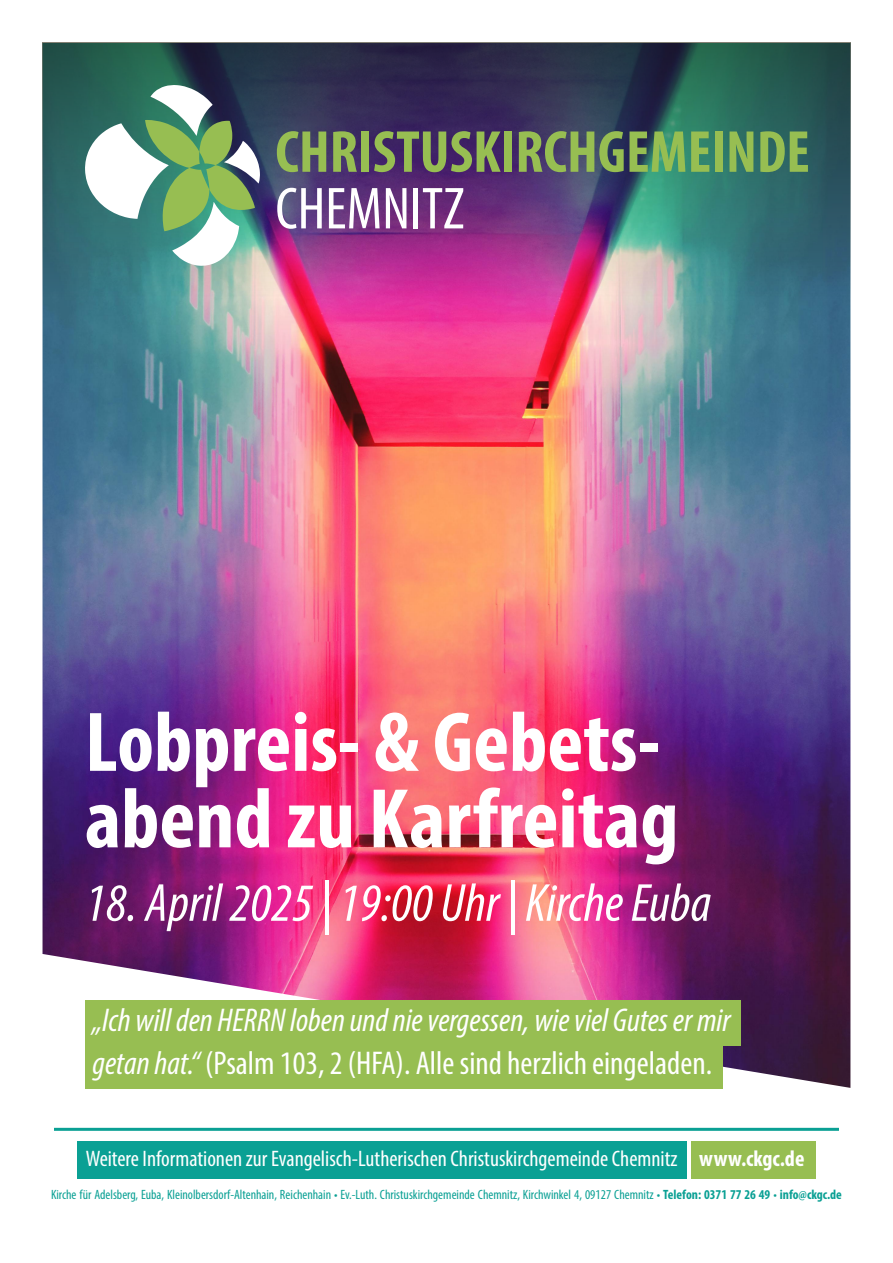
<style>
.page{position:relative;width:893px;height:1263px;background:#fff}
.page>*{position:absolute;margin:0;border:0;box-sizing:border-box;transform-origin:0 0}
.t1{font:700 condensed 85.5px/76.5px "Myriad Pro";color:#fff}
.t2{font:italic condensed 54px "Myriad Pro";color:#fff}
.t3{font:italic condensed 33px/42.2px "Myriad Pro";color:#fff}
.t4{font:condensed 22.5px "Myriad Pro";color:#fff}
.t5{font:condensed 13.5px "Myriad Pro";color:#0aa094}
.s1{font-style:normal}
.s2{font-weight:700}
</style>
<div class="page">
<img style="left:43px;top:298px;width:807px;height:790px">
<div style="left:43px;top:43px;width:807px;height:255px;background:#fff;opacity:.6"></div>
<div style="left:77px;top:1141px;width:610px;height:38px;background:#0aa094"></div>
<div style="left:691px;top:1141px;width:125px;height:38px;background:#97be52"></div>
<hr style="left:54px;top:1128px;width:785px;height:3px;background:#0aa094">
<svg style="left:277px;top:131px;width:49px;height:41px"></svg>
<svg style="left:333px;top:131px;width:24px;height:41px"></svg>
<div style="left:361px;top:131px;width:8px;height:41px;background:#97be52"></div>
<svg style="left:374px;top:131px;width:127px;height:41px"></svg>
<div style="left:504px;top:131px;width:8px;height:41px;background:#97be52"></div>
<svg style="left:519px;top:131px;width:166px;height:41px"></svg>
<svg style="left:691px;top:131px;width:18px;height:41px"></svg>
<div style="left:715px;top:131px;width:7px;height:41px;background:#97be52"></div>
<svg style="left:729px;top:131px;width:24px;height:41px"></svg>
<svg style="left:760px;top:131px;width:48px;height:41px"></svg>
<svg style="left:277px;top:188px;width:45px;height:41px"></svg>
<svg style="left:329px;top:188px;width:51px;height:40px"></svg>
<svg style="left:386px;top:188px;width:20px;height:40px"></svg>
<hr style="left:414px;top:188px;width:4px;height:40px;background:#fff">
<svg style="left:423px;top:188px;width:40px;height:40px"></svg>
<svg style="left:85px;top:85px;width:175px;height:181px"></svg>
<div style="left:85px;top:1001px;width:656px;height:45px;background:#97be52"></div>
<div style="left:85px;top:1043px;width:638px;height:45px;background:#97be52"></div>
<h1 class="t1" style="left:85px;top:711px;width:595px">Lobpreis- &amp; Gebets&shy;abend zu Karfreitag</h1>
<h2 class="t2" style="left:85px;top:880px;width:628px">18. April2025|19:00 Uhr |KircheEuba</h2>
<h3 class="t3" style="left:93px;top:1002px;width:640px">„Ich willden HERRN lobenundnievergessen, wieviel Gutesermir getanhat.“ <span class="s1">(Psalm 103, 2 (HFA). Alle sind herzlich eingeladen.</span></h3>
<h3 class="t4" style="left:86px;top:1149px;width:720px">Weitere Informationen zur Evangelisch-Lutherischen Christuskirchgemeinde Chemnitz <span class="s2">www.ckgc.de</span></h3>
<p class="t5" style="left:51px;top:1189px;width:792px">Kirche für Adelsberg, Euba, Kleinolbersdorf-Altenhain, Reichenhain • Ev.-Luth. Christuskirchgemeinde Chemnitz, Kirchwinkel 4, 09127 Chemnitz • <span class="s2">Telefon: 0371 77 26 49</span> • <span class="s2">info@ckgc.de</span></p>
</div>
